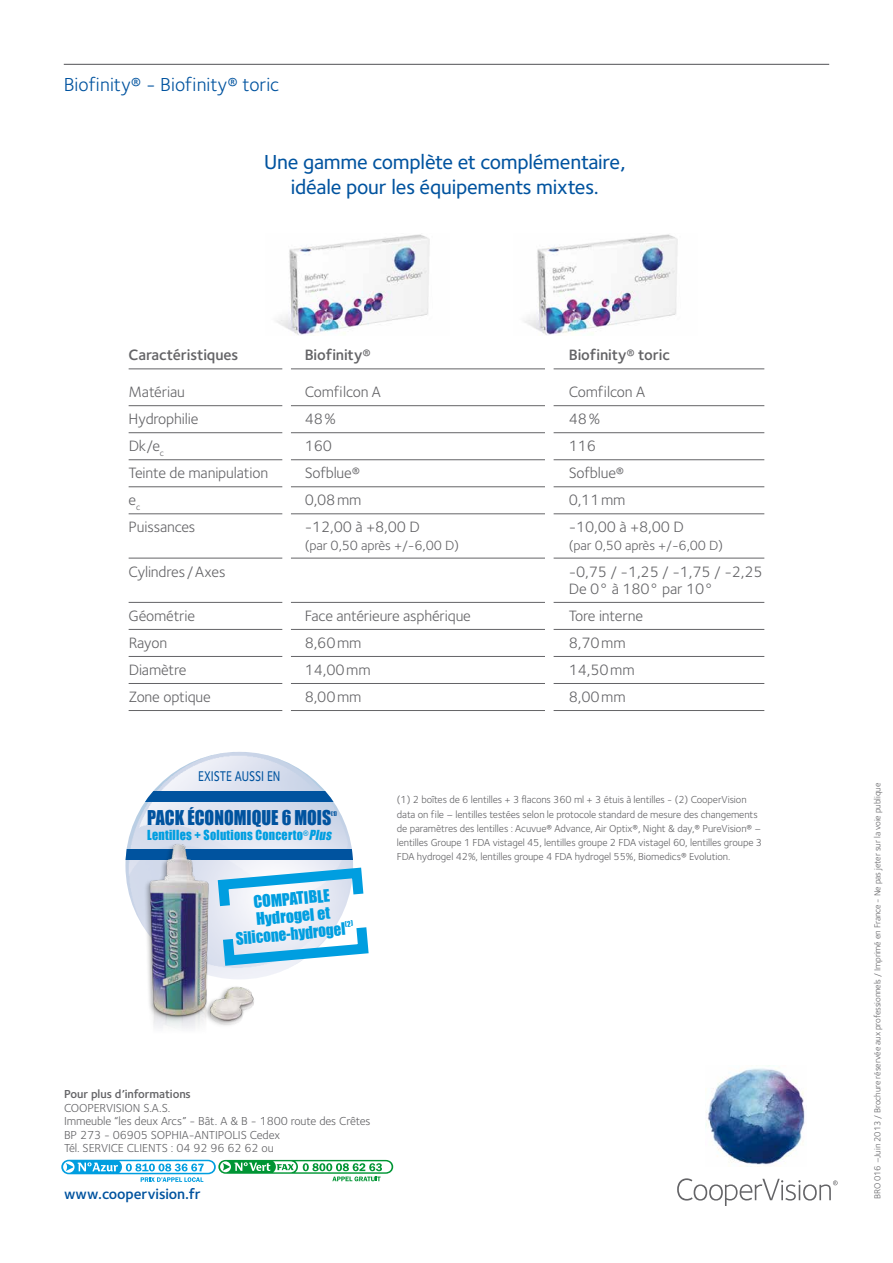
<style>
.page{position:relative;width:893px;height:1263px;background:#fff}
.page>*{position:absolute;margin:0;border:0;box-sizing:border-box;transform-origin:0 0}
.t1{font:500 21px/25.2px "Foundry Sterling";letter-spacing:-.01em;color:#00539f;text-align:center}
.t2{font:19.5px "Foundry Sterling";color:#00539f}
.t3{font:18.75px "Impact";color:#00539f;scale:.95 1}
.t4{font:15.75px "Impact";color:#009ee0}
.t5{font:15.75px "Impact";color:#009ee0;scale:.95 1}
.t6{font:15.6px/17.2px "Foundry Sterling";letter-spacing:-.01em;color:#646467}
.t7{font:600 15.6px "Foundry Sterling";letter-spacing:-.01em;color:#646467}
.t8{font:600 15px "Foundry Sterling";letter-spacing:-.01em;color:#00539f}
.t9{font:500 14.55px "Foundry Sterling";color:#00539f;scale:.8 1}
.t10{font:13.8px "Foundry Sterling";letter-spacing:-.01em;color:#646467}
.t11{font:12.75px "Impact";letter-spacing:.02em;color:#009ee0;scale:.95 1}
.t12{font:12px/13.5px "Foundry Sterling";letter-spacing:-.01em;color:#646467}
.t13{font:600 12px "Foundry Sterling";letter-spacing:-.01em;color:#646467}
.t14{font:10.5px/14.1px "Foundry Sterling";letter-spacing:-.01em;color:#646467}
.t15{font:9px "Foundry Sterling";letter-spacing:-.01em;color:#646467}
.t16{font:6.15px "Impact";color:#00539f;scale:.95 1}
.s1{font-style:italic}
</style>
<div class="page">
<img style="left:705px;top:1065px;width:100px;height:102px">
<svg style="left:677px;top:1178px;width:161px;height:27px"></svg>
<svg style="left:61px;top:1159px;width:333px;height:23px"></svg>
<hr style="left:64px;top:64px;width:765px;height:1px;background:#646467">
<img style="left:125px;top:752px;width:228px;height:227px;border-radius:114px">
<div style="left:144px;top:791px;width:191px;height:11px;background:#00539f"></div>
<div style="left:125px;top:849px;width:228px;height:10px;background:#00539f"></div>
<img style="left:142px;top:829px;width:113px;height:200px">
<hr style="left:129px;top:368px;width:635px;height:1px;background:#646467">
<hr style="left:129px;top:405px;width:635px;height:1px;background:#646467">
<hr style="left:129px;top:432px;width:635px;height:1px;background:#646467">
<hr style="left:129px;top:459px;width:635px;height:1px;background:#646467">
<hr style="left:129px;top:486px;width:635px;height:1px;background:#646467">
<hr style="left:129px;top:513px;width:635px;height:1px;background:#646467">
<hr style="left:129px;top:558px;width:635px;height:1px;background:#646467">
<hr style="left:129px;top:602px;width:635px;height:1px;background:#646467">
<hr style="left:129px;top:629px;width:635px;height:1px;background:#646467">
<hr style="left:129px;top:656px;width:635px;height:1px;background:#646467">
<hr style="left:129px;top:683px;width:635px;height:1px;background:#646467">
<hr style="left:129px;top:710px;width:635px;height:1px;background:#646467">
<img style="left:276px;top:234px;width:154px;height:101px">
<img style="left:524px;top:234px;width:154px;height:102px">
<div style="left:545px;top:362px;width:9px;height:368px;background:#fff"></div>
<div style="left:282px;top:362px;width:9px;height:368px;background:#fff"></div>
<svg style="left:212px;top:862px;width:157px;height:109px"></svg>
<h2 class="t2" style="left:64px;top:73px;width:217px">Biofinity® - Biofinity® toric</h2>
<h1 class="t1" style="left:264px;top:150px;width:363px">Une gamme complète et complémentaire, idéale pour les équipements mixtes.</h1>
<h3 class="t7" style="left:129px;top:346px;width:111px">Caractéristiques</h3>
<h3 class="t7" style="left:305px;top:346px;width:68px">Biofinity®</h3>
<h3 class="t7" style="left:569px;top:346px;width:103px">Biofinity® toric</h3>
<h3 class="t6" style="left:129px;top:383px;width:58px">Matériau</h3>
<h3 class="t6" style="left:305px;top:383px;width:78px">Comfilcon A</h3>
<h3 class="t6" style="left:569px;top:383px;width:78px">Comfilcon A</h3>
<h3 class="t6" style="left:129px;top:410px;width:71px">Hydrophilie</h3>
<h3 class="t6" style="left:305px;top:410px;width:33px">48%</h3>
<h3 class="t6" style="left:569px;top:410px;width:33px">48%</h3>
<h3 class="t6" style="left:129px;top:437px;width:37px">Dk/e<sub>c</sub></h3>
<h3 class="t6" style="left:305px;top:437px;width:29px">160</h3>
<h3 class="t6" style="left:569px;top:437px;width:29px">116</h3>
<h3 class="t6" style="left:129px;top:465px;width:141px">Teinte de manipulation</h3>
<h3 class="t6" style="left:305px;top:465px;width:57px">Sofblue®</h3>
<h3 class="t6" style="left:569px;top:465px;width:57px">Sofblue®</h3>
<h3 class="t6" style="left:129px;top:492px;width:13px">e<sub>c</sub></h3>
<h3 class="t6" style="left:305px;top:492px;width:58px">0,08mm</h3>
<h3 class="t6" style="left:569px;top:492px;width:58px">0,11mm</h3>
<h3 class="t6" style="left:129px;top:519px;width:68px">Puissances</h3>
<h3 class="t6" style="left:305px;top:519px;width:117px">-12,00 à +8,00 D</h3>
<h3 class="t6" style="left:569px;top:519px;width:117px">-10,00 à +8,00 D</h3>
<h3 class="t10" style="left:305px;top:537px;width:156px">(par 0,50 après +/-6,00 D)</h3>
<h3 class="t10" style="left:569px;top:537px;width:156px">(par 0,50 après +/-6,00 D)</h3>
<h3 class="t6" style="left:129px;top:563px;width:98px">Cylindres/Axes</h3>
<h3 class="t6" style="left:569px;top:563px;width:195px">-0,75 / -1,25 / -1,75 / -2,25<br>De 0° à 180° par 10°</h3>
<h3 class="t6" style="left:129px;top:607px;width:68px">Géométrie</h3>
<h3 class="t6" style="left:305px;top:607px;width:168px">Face antérieure asphérique</h3>
<h3 class="t6" style="left:569px;top:607px;width:76px">Tore interne</h3>
<h3 class="t6" style="left:129px;top:634px;width:40px">Rayon</h3>
<h3 class="t6" style="left:305px;top:634px;width:58px">8,60mm</h3>
<h3 class="t6" style="left:569px;top:634px;width:58px">8,70mm</h3>
<h3 class="t6" style="left:129px;top:661px;width:59px">Diamètre</h3>
<h3 class="t6" style="left:305px;top:661px;width:67px">14,00mm</h3>
<h3 class="t6" style="left:569px;top:661px;width:67px">14,50mm</h3>
<h3 class="t6" style="left:129px;top:688px;width:84px">Zone optique</h3>
<h3 class="t6" style="left:305px;top:688px;width:58px">8,00mm</h3>
<h3 class="t6" style="left:569px;top:688px;width:58px">8,00mm</h3>
<h3 class="t9" style="left:198px;top:767px;width:95px">Existe aussi en</h3>
<h3 class="t3" style="left:147px;top:803px;width:195px">Pack économique 6 mois</h3>
<p class="t16" style="left:331px;top:808px;width:8px">(1)</p>
<p class="t11" style="left:147px;top:825px;width:199px">Lentilles + Solutions Concerto<sup>®</sup><span class="s1">Plus</span></p>
<h3 class="t4" style="left:252px;top:890px;width:78px;rotate:-5deg">Compatible</h3>
<h3 class="t4" style="left:255px;top:907px;width:78px;rotate:-5deg">Hydrogel et</h3>
<h3 class="t5" style="left:235px;top:926px;width:117px;rotate:-5deg">Silicone-hydrogel</h3>
<p class="t14" style="left:397px;top:793px;width:367px">(1) 2 boîtes de 6 lentilles + 3 flacons 360 ml + 3 étuis à lentilles - (2) CooperVision data on file – lentilles testées selon le protocole standard de mesure des changements de paramètres des lentilles : Acuvue® Advance, Air Optix®, Night &amp; day,® PureVision® – lentilles Groupe 1 FDA vistagel 45, lentilles groupe 2 FDA vistagel 60, lentilles groupe 3<br>FDA hydrogel 42%, lentilles groupe 4 FDA hydrogel 55%, Biomedics® Evolution.</p>
<p class="t13" style="left:64px;top:1087px;width:128px">Pour plus d’informations</p>
<p class="t12" style="left:64px;top:1101px;width:308px">COOPERVISION S.A.S.<br>Immeuble “les deux Arcs” - Bât. A &amp; B - 1800 route des Crêtes<br>BP 273 - 06905 SOPHIA-ANTIPOLIS Cedex<br>Tél. Service</p>
<p class="t12" style="left:127px;top:1141px;width:7px">clients</p>
<p class="t12" style="left:171px;top:1141px;width:104px">: 04 92 96 62 62 ou</p>
<h3 class="t8" style="left:64px;top:1185px;width:138px">www.coopervision.fr</h3>
<p class="t15" style="left:872px;top:1199px;width:418px;rotate:-90deg">BRO 016 –Juin 2013 / Brochure réservée aux professionnels / Imprimé en France - Ne pas jeter sur la voie publique</p>
</div>
